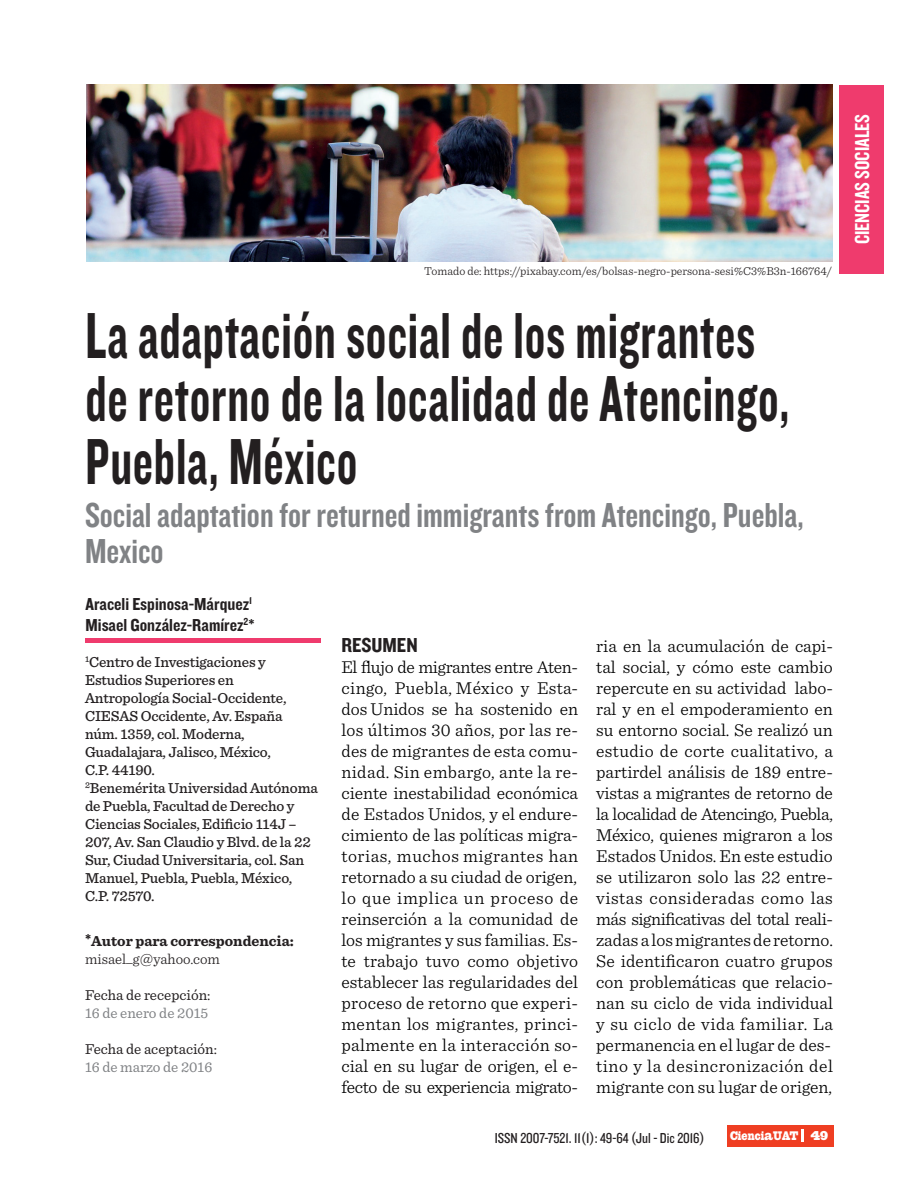
<style>
.page{position:relative;width:918px;height:1188px;background:#fff}
.page>*{position:absolute;margin:0;border:0;box-sizing:border-box;transform-origin:0 0}
.t1{font:67.5px/63px "Knockout HTF50 Welterweight";letter-spacing:.015em;color:#231f20;scale:.73 1}
.t2{font:36px/36px "Knockout HTF49 Liteweight";color:#808285}
.t3{font:21px "Knockout HTF49 Liteweight";color:#fff}
.t4{font:21px "Knockout HTF50 Welterweight";color:#231f20}
.t5{font:300 18px/21px "Sentinel";color:#000;text-align:justify}
.t6{font:18px/21px "Knockout HTF50 Welterweight";color:#231f20}
.t7{font:500 15px/18px "Sentinel";letter-spacing:-.01em;color:#231f20}
.t8{font:700 15px/18px "Sentinel";color:#231f20}
.t9{font:15px "Knockout HTF29 Junior Liteweight";color:#231f20}
.t10{font:15px "Sentinel";color:#231f20}
.t11{font:15px "Sentinel";color:#808285}
.t12{font:12.3px "Giza Five Five";letter-spacing:.01em;color:#fff;scale:.82 1}
.t13{font:300 12px "Sentinel";color:#231f20}
.s1{font-family:"Knockout HTF50 Welterweight";font-weight:400;font-size:18px}
.s2{font-weight:300}
.s3{font-size:13.5px}
.s4{font-size:12.75px}
</style>
<div class="page">
<div style="left:727px;top:1126px;width:106px;height:21px;background:#ef3e22"></div>
<svg style="left:801px;top:1129px;width:3px;height:12px"></svg>
<div style="left:839px;top:85px;width:44px;height:188px;background:#ef3b6d"></div>
<img style="left:86px;top:84px;width:747px;height:177px">
<hr style="left:86px;top:639px;width:235px;height:4px;background:#ef3b6d">
<p class="t13" style="left:424px;top:262px;width:409px">Tomado de: https://pixabay.com/es/bolsas-negro-persona-sesi%C3%B3n-166764/</p>
<h1 class="t1" style="left:86px;top:306px;width:966px">La adaptación social de los migrantes de retorno de la localidad de Atencingo,<br>Puebla, México</h1>
<h2 class="t2" style="left:85px;top:498px;width:720px">Social adaptation for returned immigrants from Atencingo, Puebla,<br>Mexico</h2>
<p class="t6" style="left:86px;top:594px;width:171px">Araceli Espinosa-Márquez<sup>1<br></sup>Misael González-Ramírez<sup>2</sup>*</p>
<p class="t7" style="left:85px;top:653px;width:234px"><sup>1</sup>Centro de Investigaciones y<br>Estudios Superiores en<br>Antropología Social-Occidente,<br>CIESAS Occidente, Av. España núm. 1359, col. Moderna,<br>Guadalajara, Jalisco, México,<br>C.P. 44190.<br><sup>2</sup>Benemérita Universidad Autónoma de Puebla, Facultad de Derecho y<br>Ciencias Sociales, Edificio 114J –<br>207, Av. San Claudio y Blvd. de la 22<br>Sur, Ciudad Universitaria, col. San<br>Manuel, Puebla, Puebla, México,<br>C.P. 72570.</p>
<p class="t8" style="left:85px;top:931px;width:210px"><span class="s1">*</span>Autor para correspondencia: <span class="s2">misael_g@yahoo.com</span></p>
<p class="t10" style="left:85px;top:984px;width:127px">Fecha de recepción:</p>
<p class="t11" style="left:85px;top:1002px;width:125px">16 de enero de 2015</p>
<p class="t10" style="left:85px;top:1038px;width:134px">Fecha de aceptación:</p>
<p class="t11" style="left:85px;top:1056px;width:129px">16 de marzo de 2016</p>
<p class="t4" style="left:341px;top:634px;width:78px">RESUMEN</p>
<p class="t5" style="left:341px;top:655px;width:238px">El flujo de migrantes entre Aten&shy;cingo, Puebla, México y Esta&shy;dos Unidos se ha sostenido en los últimos 30 años, por las re&shy;des de migrantes de esta comu&shy;nidad. Sin embargo, ante la re&shy;ciente inestabilidad económica de Estados Unidos, y el endure&shy;cimiento de las políticas migra&shy;torias, muchos migrantes han retornado a su ciudad de origen, lo que implica un proceso de reinserción a la comunidad de los migrantes y sus familias. Es&shy;te trabajo tuvo como objetivo establecer las regularidades del proceso de retorno que experi&shy;mentan los migrantes, princi&shy;palmente en la interacción so&shy;cial en su lugar de origen, el e&shy;fecto de su experiencia migrato-</p>
<p class="t5" style="left:596px;top:634px;width:238px">ria en la acumulación de capi&shy;tal social, y cómo este cambio repercute en su actividad labo&shy;ral y en el empoderamiento en su entorno social. Se realizó un estudio de corte cualitativo, a partirdel análisis de 189 entre&shy;vistas a migrantes de retorno de la localidad de Atencingo, Puebla, México, quienes migraron a los Estados Unidos. En este estudio se utilizaron solo las 22 entre&shy;vistas consideradas como las más significativas del total reali&shy;zadas a los migrantes de retorno.<br>Se identificaron cuatro grupos con problemáticas que relacio&shy;nan su ciclo de vida individual y su ciclo de vida familiar. La permanencia en el lugar de des&shy;tino y la desincronización del migrante con su lugar de origen,</p>
<p class="t9" style="left:495px;top:1131px;width:211px">ISSN 2007-7521. 11(1): 49-64 (Jul - Dic 2016)</p>
<p class="t12" style="left:730px;top:1129px;width:121px">Cienci<span class="s3">a</span>UAT <span class="s4">49</span></p>
<p class="t3" style="left:852px;top:244px;width:132px;rotate:-90deg">CIENCIAS SOCIALES</p>
</div>
